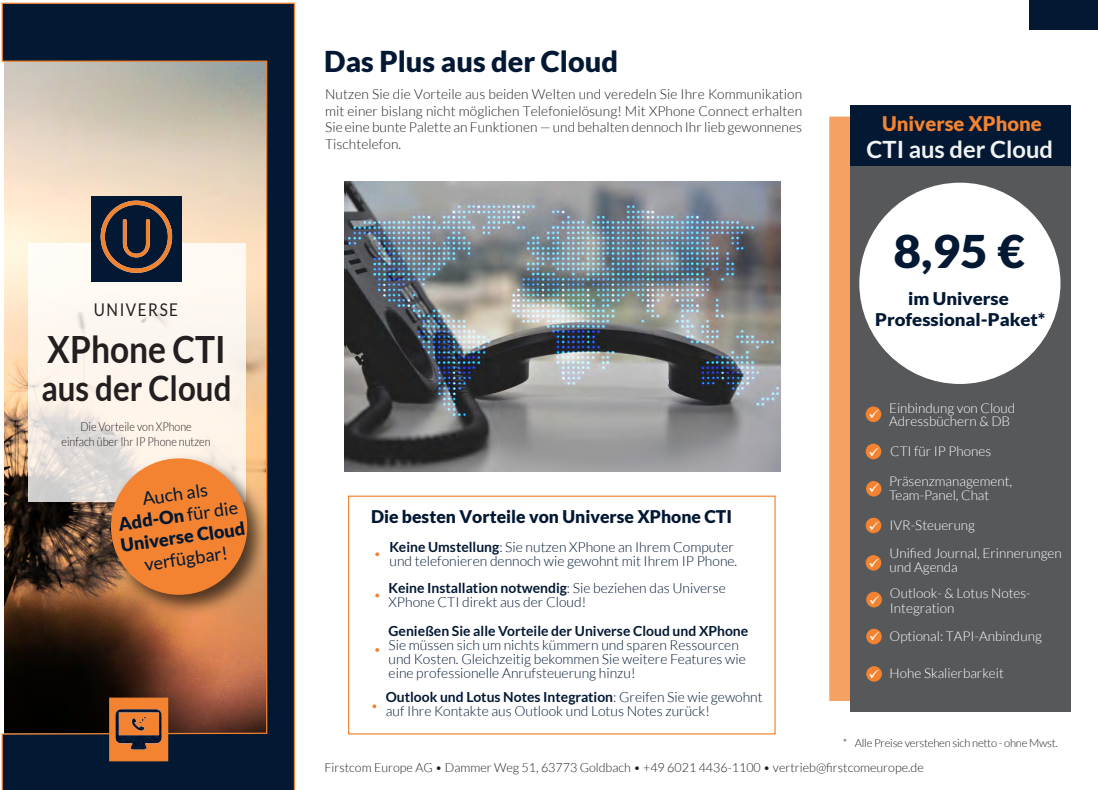
<style>
.page{position:relative;width:1098px;height:790px;background:#fff}
.page>*{position:absolute;margin:0;border:0;box-sizing:border-box;transform-origin:0 0}
.t1{font:900 45px "Lato";color:#021833;scale:1.06 1}
.t2{font:700 37.5px "Lato";color:#231f20;scale:.89 1}
.t3{font:700 35px "Lato";color:#231f20;scale:.89 1}
.t4{font:900 28.75px "Lato";color:#021833}
.t5{font:700 23.75px "Lato";color:#f2f3f4}
.t6{font:900 20.12px "Lato";color:#f38331}
.t7{font:900 18.12px/21.6px "Lato";color:#021833;text-align:center}
.t8{font:18.12px "Lato";color:#021833}
.t9{font:900 17.5px "Lato";color:#021833}
.t10{font:900 17.5px/21px "Lato";color:#021833;text-align:center;scale:1.06 1}
.t11{font:17.5px "Lato";letter-spacing:.1em;color:#231f20;scale:.87 1}
.t12{font:300 13.88px/13.9px "Lato";color:#021833}
.t13{font:700 13.88px "Lato";color:#021833}
.t14{font:300 13.75px/16.5px "Lato";letter-spacing:.005em;color:#231f20;text-align:justify}
.t15{font:300 13.5px/13.5px "Lato";color:#fff}
.t16{font:300 12.5px "Lato";color:#231f20}
.t17{font:300 12.25px/15.6px "Lato";color:#231f20;text-align:center;scale:.87 1}
.t18{font:300 11.25px "Lato";letter-spacing:-.02em;color:#231f20}
.s1{font-weight:400}
.s2{font-weight:700}
</style>
<div class="page">
<div style="left:1029px;top:0;width:68px;height:29px;background:#021833"></div>
<svg style="left:1px;top:2px;width:295px;height:787px;background:#958b85"></svg>
<div style="left:91px;top:197px;width:90px;height:85px;background:#021833"></div>
<img style="left:95px;top:196px;width:82px;height:77px">
<img style="left:91px;top:681px;width:95px;height:96px">
<img style="left:101px;top:448px;width:174px;height:174px">
<div style="left:111px;top:458px;width:136px;height:136px;background:#f38331;border-radius:50%"></div>
<svg style="left:829px;top:116px;width:21px;height:584px;background:#f5a468"></svg>
<div style="left:850px;top:164px;width:220px;height:547px;background:#57585a"></div>
<div style="left:850px;top:105px;width:220px;height:60px;background:#021833"></div>
<div style="left:859px;top:182px;width:201px;height:202px;background:#fff;border-radius:50%"></div>
<svg style="left:865px;top:554px;width:16px;height:16px"></svg>
<svg style="left:865px;top:517px;width:16px;height:16px"></svg>
<svg style="left:865px;top:480px;width:16px;height:16px"></svg>
<svg style="left:865px;top:443px;width:16px;height:16px"></svg>
<svg style="left:865px;top:406px;width:16px;height:16px"></svg>
<div style="left:866px;top:665px;width:15px;height:16px;background:#f38331;border-radius:50%"></div>
<svg style="left:866px;top:628px;width:15px;height:16px"></svg>
<svg style="left:866px;top:591px;width:15px;height:16px"></svg>
<div style="left:348px;top:495px;width:427px;height:239px;border:1px solid #f38331"></div>
<svg style="left:375px;top:552px;width:4px;height:4px"></svg>
<svg style="left:375px;top:593px;width:4px;height:4px"></svg>
<svg style="left:375px;top:648px;width:4px;height:3px"></svg>
<img style="left:346px;top:182px;width:434px;height:289px">
<svg style="left:869px;top:409px;width:9px;height:9px"></svg>
<svg style="left:869px;top:447px;width:9px;height:9px"></svg>
<svg style="left:869px;top:483px;width:9px;height:9px"></svg>
<svg style="left:869px;top:520px;width:9px;height:9px"></svg>
<svg style="left:869px;top:558px;width:9px;height:9px"></svg>
<svg style="left:870px;top:595px;width:9px;height:8px"></svg>
<svg style="left:870px;top:631px;width:9px;height:9px"></svg>
<p class="t11" style="left:94px;top:300px;width:98px">UNIVERSE</p>
<h2 class="t2" style="left:47px;top:328px;width:202px">XPhone CTI</h2>
<h3 class="t3" style="left:41px;top:367px;width:215px">aus der Cloud</h3>
<p class="t17" style="left:61px;top:418px;width:173px">Die Vorteile von XPhone<br>einfach über Ihr IP Phone nutzen</p>
<h3 class="t7" style="left:113px;top:491px;width:127px;rotate:-8deg"><span class="s1">Auch als<br></span>Add-On <span class="s1">für die<br></span>Universe Cloud</h3>
<h3 class="t8" style="left:143px;top:554px;width:85px;rotate:-8deg">verfügbar!</h3>
<h3 class="t4" style="left:324px;top:44px;width:295px">Das Plus aus der Cloud</h3>
<p class="t14" style="left:325px;top:86px;width:478px">Nutzen Sie die Vorteile aus beiden Welten und veredeln Sie Ihre Kommunikation mit einer bislang nicht möglichen Telefonielösung! Mit XPhone Connect erhalten Sie eine bunte Palette an Funktionen — und behalten dennoch Ihr lieb gewonnenes Tischtelefon.</p>
<p class="t9" style="left:371px;top:506px;width:362px">Die besten Vorteile von Universe XPhone CTI</p>
<p class="t12" style="left:389px;top:539px;width:349px"><span class="s2">Keine Umstellung</span>: Sie nutzen XPhone an Ihrem Computer und telefonieren dennoch wie gewohnt mit Ihrem IP Phone.</p>
<p class="t12" style="left:388px;top:581px;width:338px"><span class="s2">Keine Installation notwendig</span>: Sie beziehen das Universe<br>XPhone CTI direkt aus der Cloud!</p>
<p class="t13" style="left:388px;top:622px;width:361px">Genießen Sie alle Vorteile der Universe Cloud und XPhone</p>
<p class="t12" style="left:388px;top:637px;width:359px">Sie müssen sich um nichts kümmern und sparen Ressourcen und Kosten. Gleichzeitig bekommen Sie weitere Features wie eine professionelle Anrufsteuerung hinzu!</p>
<p class="t12" style="left:386px;top:690px;width:378px"><span class="s2">Outlook und Lotus Notes Integration</span>: Greifen Sie wie gewohnt auf Ihre Kontakte aus Outlook und Lotus Notes zurück!</p>
<h3 class="t6" style="left:882px;top:111px;width:161px">Universe XPhone</h3>
<h3 class="t5" style="left:866px;top:135px;width:188px">CTI aus der Cloud</h3>
<h1 class="t1" style="left:893px;top:225px;width:125px">8,95 €</h1>
<p class="t10" style="left:875px;top:287px;width:162px">im Universe<br>Professional-Paket*</p>
<p class="t15" style="left:888px;top:401px;width:128px">Einbindung von Cloud<br>Adressbüchern &amp; DB</p>
<p class="t15" style="left:890px;top:444px;width:103px">CTI für IP Phones</p>
<p class="t15" style="left:888px;top:473px;width:125px;line-height:14.8px">Präsenzmanagement,<br>Team-Panel, Chat</p>
<p class="t15" style="left:889px;top:517px;width:87px">IVR-Steuerung</p>
<p class="t15" style="left:889px;top:546px;width:174px">Unified Journal, Erinnerungen und Agenda</p>
<p class="t15" style="left:889px;top:585px;width:142px;line-height:14.8px">Outlook- &amp; Lotus Notes-<br>Integration</p>
<p class="t15" style="left:889px;top:629px;width:154px">Optional: TAPI-Anbindung</p>
<p class="t15" style="left:868px;top:666px;width:137px">✓ Hohe Skalierbarkeit</p>
<p class="t18" style="left:842px;top:736px;width:217px">* Alle Preise verstehen sich netto - ohne Mwst.</p>
<p class="t16" style="left:324px;top:760px;width:601px">Firstcom Europe AG • Dammer Weg 51, 63773 Goldbach • +49 6021 4436-1100 • vertrieb@firstcomeurope.de</p>
</div>
